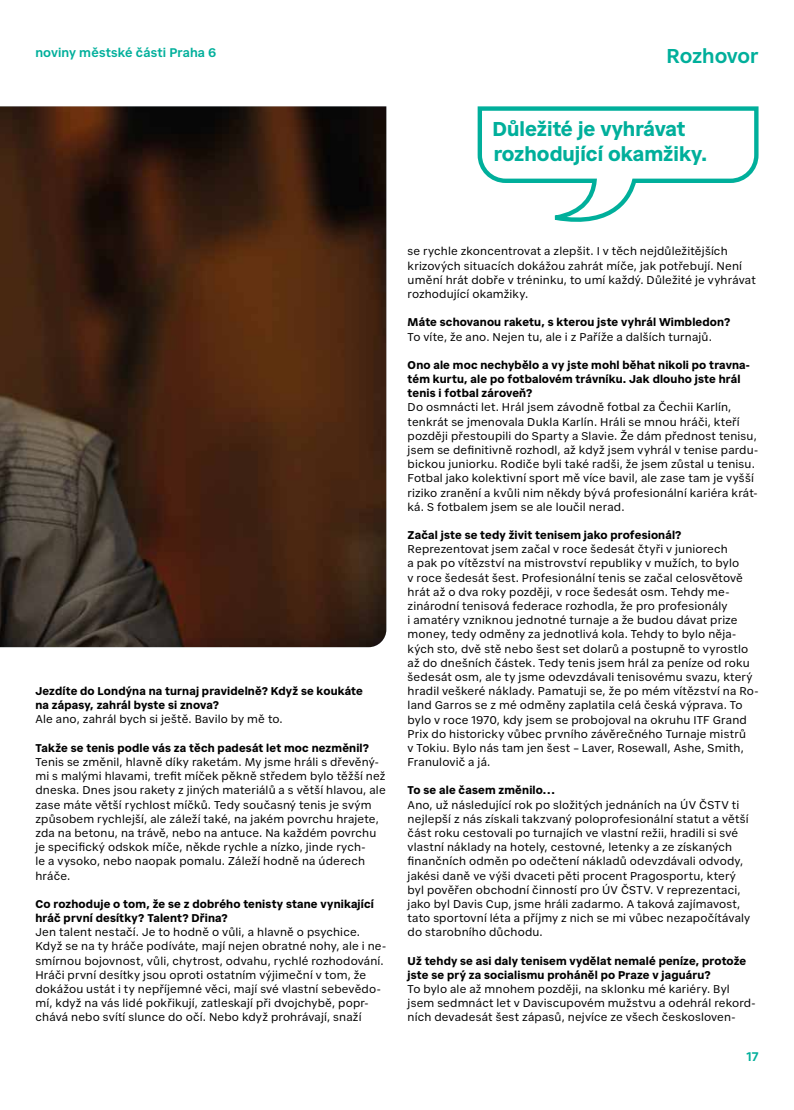
<style>
.page{position:relative;width:794px;height:1110px;background:#fff}
.page>*{position:absolute;margin:0;border:0;box-sizing:border-box;transform-origin:0 0}
.t1{font:700 20px/25px "Civil Premium";color:#00af9b}
.t2{font:600 20px "Civil Premium";letter-spacing:-.015em;color:#00af9b}
.t3{font:600 12.5px "Civil Premium";letter-spacing:.01em;color:#00af9b}
.t4{font:11.25px/14.1px "Civil Premium";letter-spacing:.015em;color:#000}
.t5{font:700 11.25px/14.1px "Civil Premium";letter-spacing:.015em;color:#000}
</style>
<div class="page">
<img style="left:0;top:106px;width:386px;height:541px">
<svg style="left:477px;top:106px;width:282px;height:116px"></svg>
<p class="t3" style="left:35px;top:43px;width:182px">noviny městské části Praha 6</p>
<h1 class="t2" style="left:666px;top:41px;width:93px">Rozhovor</h1>
<h1 class="t1" style="left:492px;top:115px;width:216px">Důležité je vyhrávat rozhodující okamžiky.</h1>
<p class="t5" style="left:35px;top:682px;width:329px">Jezdíte do Londýna na turnaj pravidelně? Když se koukáte na zápasy, zahrál byste si znova?</p>
<p class="t4" style="left:35px;top:711px;width:249px">Ale ano, zahrál bych si ještě. Bavilo by mě to.</p>
<p class="t5" style="left:35px;top:739px;width:335px">Takže se tenis podle vás za těch padesát let moc nezměnil?</p>
<p class="t4" style="left:35px;top:753px;width:352px">Tenis se změnil, hlavně díky raketám. My jsme hráli s dřevěný&shy;mi s malými hlavami, trefit míček pěkně středem bylo těžší než dneska. Dnes jsou rakety z jiných materiálů a s větší hlavou, ale zase máte větší rychlost míčků. Tedy současný tenis je svým způsobem rychlejší, ale záleží také, na jakém povrchu hrajete, zda na betonu, na trávě, nebo na antuce. Na každém povrchu je specifický odskok míče, někde rychle a nízko, jinde rych-<br>le a vysoko, nebo naopak pomalu. Záleží hodně na úderech hráče.</p>
<p class="t5" style="left:35px;top:895px;width:340px">Co rozhoduje o tom, že se z dobrého tenisty stane vynikající hráč první desítky? Talent? Dřina?</p>
<p class="t4" style="left:35px;top:923px;width:352px">Jen talent nestačí. Je to hodně o vůli, a hlavně o psychice.<br>Když se na ty hráče podíváte, mají nejen obratné nohy, ale i ne&shy;smírnou bojovnost, vůli, chytrost, odvahu, rychlé rozhodování.<br>Hráči první desítky jsou oproti ostatním výjimeční v tom, že dokážou ustát i ty nepříjemné věci, mají své vlastní sebevědo&shy;mí, když na vás lidé pokřikují, zatleskají při dvojchybě, popr&shy;chává nebo svítí slunce do očí. Nebo když prohrávají, snaží</p>
<p class="t4" style="left:407px;top:243px;width:350px">se rychle zkoncentrovat a zlepšit. I v těch nejdůležitějších krizových situacích dokážou zahrát míče, jak potřebují. Není umění hrát dobře v tréninku, to umí každý. Důležité je vyhrávat rozhodující okamžiky.</p>
<p class="t5" style="left:407px;top:314px;width:324px">Máte schovanou raketu, s kterou jste vyhrál Wimbledon?</p>
<p class="t4" style="left:407px;top:328px;width:306px">To víte, že ano. Nejen tu, ale i z Paříže a dalších turnajů.</p>
<p class="t5" style="left:407px;top:356px;width:344px">Ono ale moc nechybělo a vy jste mohl běhat nikoli po travna&shy;tém kurtu, ale po fotbalovém trávníku. Jak dlouho jste hrál tenis i fotbal zároveň?</p>
<p class="t4" style="left:407px;top:399px;width:352px">Do osmnácti let. Hrál jsem závodně fotbal za Čechii Karlín, tenkrát se jmenovala Dukla Karlín. Hráli se mnou hráči, kteří později přestoupili do Sparty a Slavie. Že dám přednost tenisu, jsem se definitivně rozhodl, až když jsem vyhrál v tenise pardu&shy;bickou juniorku. Rodiče byli také radši, že jsem zůstal u tenisu.<br>Fotbal jako kolektivní sport mě více bavil, ale zase tam je vyšší riziko zranění a kvůli nim někdy bývá profesionální kariéra krát&shy;ká. S fotbalem jsem se ale loučil nerad.</p>
<p class="t5" style="left:407px;top:527px;width:275px">Začal jste se tedy živit tenisem jako profesionál?</p>
<p class="t4" style="left:407px;top:541px;width:352px">Reprezentovat jsem začal v roce šedesát čtyři v juniorech<br>a pak po vítězství na mistrovství republiky v mužích, to bylo<br>v roce šedesát šest. Profesionální tenis se začal celosvětově hrát až o dva roky později, v roce šedesát osm. Tehdy me&shy;zinárodní tenisová federace rozhodla, že pro profesionály<br>i amatéry vzniknou jednotné turnaje a že budou dávat prize money, tedy odměny za jednotlivá kola. Tehdy to bylo něja&shy;kých sto, dvě stě nebo šest set dolarů a postupně to vyrostlo až do dnešních částek. Tedy tenis jsem hrál za peníze od roku šedesát osm, ale ty jsme odevzdávali tenisovému svazu, který hradil veškeré náklady. Pamatuji se, že po mém vítězství na Ro&shy;land Garros se z mé odměny zaplatila celá česká výprava. To bylo v roce 1970, kdy jsem se probojoval na okruhu ITF Grand Prix do historicky vůbec prvního závěrečného Turnaje mistrů<br>v Tokiu. Bylo nás tam jen šest – Laver, Rosewall, Ashe, Smith, Franulovič a já.</p>
<p class="t5" style="left:407px;top:782px;width:149px">To se ale časem změnilo…</p>
<p class="t4" style="left:407px;top:796px;width:344px">Ano, už následující rok po složitých jednáních na ÚV ČSTV ti nejlepší z nás získali takzvaný poloprofesionální statut a větší část roku cestovali po turnajích ve vlastní režii, hradili si své vlastní náklady na hotely, cestovné, letenky a ze získaných finančních odměn po odečtení nákladů odevzdávali odvody, jakési daně ve výši dvaceti pěti procent Pragosportu, který byl pověřen obchodní činností pro ÚV ČSTV. V reprezentaci, jako byl Davis Cup, jsme hráli zadarmo. A taková zajímavost, tato sportovní léta a příjmy z nich se mi vůbec nezapočítávaly do starobního důchodu.</p>
<p class="t5" style="left:407px;top:952px;width:340px">Už tehdy se asi daly tenisem vydělat nemalé peníze, protože jste se prý za socialismu proháněl po Praze v jaguáru?</p>
<p class="t4" style="left:407px;top:980px;width:349px">To bylo ale až mnohem později, na sklonku mé kariéry. Byl jsem sedmnáct let v Daviscupovém mužstvu a odehrál rekord&shy;ních devadesát šest zápasů, nejvíce ze všech českosloven-</p>
<p class="t3" style="left:746px;top:1047px;width:13px">17</p>
</div>
